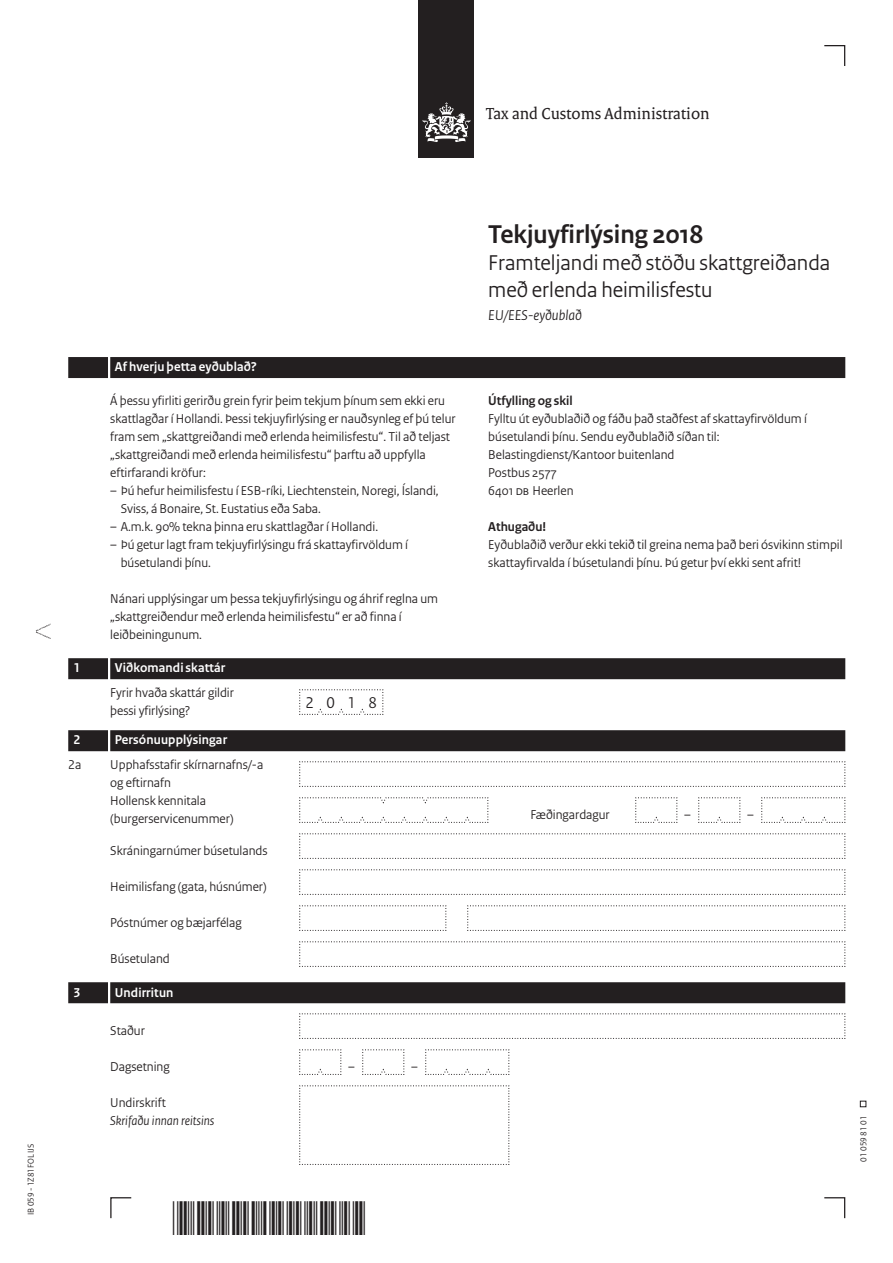
<style>
.page{position:relative;width:893px;height:1263px;background:#fff}
.page>*{position:absolute;margin:0;border:0;box-sizing:border-box;transform-origin:0 0}
.t1{font:700 27px "Rijksoverheid Sans Heading";color:#231f20}
.t2{font:22.5px/27px "Rijksoverheid Sans Heading";color:#231f20}
.t3{font:17.25px "Rijksoverheid Serif";color:#231f20}
.t4{font:16.5px "Rijksoverheid Sans Heading";color:#231f20}
.t5{font:italic 15px "Rijksoverheid Sans Heading";color:#231f20}
.t6{font:13.5px/18px "Rijksoverheid Sans Heading";color:#231f20}
.t7{font:700 13.5px "Rijksoverheid Sans Heading";letter-spacing:.01em;color:#fff}
.t8{font:700 13.5px "Rijksoverheid Sans Heading";color:#231f20}
.t9{font:italic 13.5px "Rijksoverheid Sans Heading";color:#231f20}
.t10{font:9px "Rijksoverheid Sans Heading";color:#231f20}
</style>
<div class="page">
<div style="left:419px;top:0;width:55px;height:158px;background:#231f20"></div>
<svg style="left:423px;top:102px;width:47px;height:40px"></svg>
<svg style="left:824px;top:1197px;width:22px;height:22px"></svg>
<svg style="left:110px;top:1197px;width:22px;height:22px"></svg>
<svg style="left:824px;top:45px;width:22px;height:21px"></svg>
<svg style="left:860px;top:1101px;width:6px;height:6px"></svg>
<svg style="left:36px;top:624px;width:15px;height:15px"></svg>
<div style="left:110px;top:357px;width:735px;height:21px;background:#231f20"></div>
<div style="left:68px;top:357px;width:40px;height:21px;background:#231f20"></div>
<div style="left:110px;top:658px;width:735px;height:21px;background:#231f20"></div>
<div style="left:68px;top:658px;width:40px;height:21px;background:#231f20"></div>
<div style="left:110px;top:730px;width:735px;height:21px;background:#231f20"></div>
<div style="left:68px;top:730px;width:40px;height:21px;background:#231f20"></div>
<div style="left:110px;top:982px;width:735px;height:21px;background:#231f20"></div>
<div style="left:68px;top:982px;width:40px;height:21px;background:#231f20"></div>
<svg style="left:299px;top:689px;width:85px;height:26px"></svg>
<svg style="left:299px;top:761px;width:547px;height:26px"></svg>
<svg style="left:299px;top:797px;width:190px;height:26px"></svg>
<svg style="left:635px;top:797px;width:43px;height:26px"></svg>
<svg style="left:698px;top:797px;width:43px;height:26px"></svg>
<svg style="left:761px;top:797px;width:85px;height:26px"></svg>
<svg style="left:299px;top:833px;width:547px;height:26px"></svg>
<svg style="left:299px;top:869px;width:547px;height:26px"></svg>
<svg style="left:299px;top:905px;width:148px;height:26px"></svg>
<svg style="left:467px;top:905px;width:379px;height:26px"></svg>
<svg style="left:299px;top:941px;width:547px;height:26px"></svg>
<svg style="left:299px;top:1013px;width:547px;height:26px"></svg>
<svg style="left:299px;top:1049px;width:43px;height:26px"></svg>
<svg style="left:362px;top:1049px;width:43px;height:26px"></svg>
<svg style="left:425px;top:1049px;width:85px;height:26px"></svg>
<svg style="left:299px;top:1085px;width:211px;height:80px"></svg>
<p class="t3" style="left:486px;top:103px;width:225px">Tax and Customs Administration</p>
<p class="t10" style="left:26px;top:1215px;width:73px;rotate:-90deg">IB 059 - 1Z81FOL IJS</p>
<p class="t7" style="left:115px;top:359px;width:143px">Af hverju þetta eyðublað?</p>
<p class="t6" style="left:110px;top:392px;width:347px">Á þessu yfirliti gerirðu grein fyrir þeim tekjum þínum sem ekki eru skattlagðar í Hollandi. Þessi tekjuyfirlýsing er nauðsynleg ef þú telur fram sem „skattgreiðandi með erlenda heimilisfestu“. Til að teljast „skattgreiðandi með erlenda heimilisfestu“ þarftu að uppfylla eftirfarandi kröfur:</p>
<p class="t6" style="left:121px;top:482px;width:319px;text-indent:-11px">– Þú hefur heimilisfestu í ESB-ríki, Liechtenstein, Noregi, Íslandi,<br>Sviss, á Bonaire, St. Eustatius eða Saba.</p>
<p class="t6" style="left:110px;top:518px;width:269px">– A.m.k. 90% tekna þinna eru skattlagðar í Hollandi.</p>
<p class="t6" style="left:121px;top:536px;width:289px;text-indent:-11px">– Þú getur lagt fram tekjuyfirlýsingu frá skattayfirvöldum í búsetulandi þínu.</p>
<p class="t6" style="left:110px;top:590px;width:329px">Nánari upplýsingar um þessa tekjuyfirlýsingu og áhrif reglna um „skattgreiðendur með erlenda heimilisfestu“ er að finna í leiðbeiningunum.</p>
<p class="t7" style="left:74px;top:660px;width:8px">1</p>
<p class="t7" style="left:115px;top:660px;width:112px">Viðkomandi skattár</p>
<p class="t6" style="left:110px;top:684px;width:125px">Fyrir hvaða skattár gildir þessi yfirlýsing?</p>
<p class="t7" style="left:74px;top:732px;width:8px">2</p>
<p class="t7" style="left:115px;top:732px;width:114px">Persónuupplýsingar</p>
<p class="t6" style="left:68px;top:756px;width:15px">2a</p>
<p class="t6" style="left:110px;top:756px;width:154px">Upphafsstafir skírnarnafns/-a og eftirnafn<br>Hollensk kennitala (burgerservicenummer)</p>
<p class="t6" style="left:110px;top:842px;width:159px">Skráningarnúmer búsetulands</p>
<p class="t6" style="left:110px;top:878px;width:158px">Heimilisfang (gata, húsnúmer)</p>
<p class="t6" style="left:110px;top:914px;width:133px">Póstnúmer og bæjarfélag</p>
<p class="t6" style="left:110px;top:950px;width:61px">Búsetuland</p>
<p class="t7" style="left:74px;top:984px;width:8px">3</p>
<p class="t7" style="left:115px;top:984px;width:60px">Undirritun</p>
<p class="t6" style="left:110px;top:1022px;width:36px">Staður</p>
<p class="t6" style="left:110px;top:1058px;width:61px">Dagsetning</p>
<p class="t6" style="left:110px;top:1094px;width:57px">Undirskrift</p>
<p class="t9" style="left:110px;top:1113px;width:106px">Skrifaðu innan reitsins</p>
<p class="t4" style="left:306px;top:693px;width:73px">2018</p>
<p class="t6" style="left:348px;top:1058px;width:8px">–</p>
<p class="t6" style="left:411px;top:1058px;width:8px">–</p>
<h1 class="t1" style="left:488px;top:219px;width:217px">Tekjuyfirlýsing 2018</h1>
<h2 class="t2" style="left:488px;top:249px;width:343px">Framteljandi með stöðu skattgreiðanda með erlenda heimilisfestu</h2>
<p class="t5" style="left:488px;top:306px;width:95px">EU/EES-eyðublað</p>
<p class="t8" style="left:488px;top:393px;width:86px">Útfylling og skil</p>
<p class="t6" style="left:488px;top:410px;width:320px">Fylltu út eyðublaðið og fáðu það staðfest af skattayfirvöldum í búsetulandi þínu. Sendu eyðublaðið síðan til:<br>Belastingdienst/Kantoor buitenland<br>Postbus 2577<br>6401 DB Heerlen</p>
<p class="t8" style="left:488px;top:519px;width:59px">Athugaðu!</p>
<p class="t6" style="left:488px;top:536px;width:356px">Eyðublaðið verður ekki tekið til greina nema það beri ósvikinn stimpil skattayfirvalda í búsetulandi þínu. Þú getur því ekki sent afrit!</p>
<p class="t6" style="left:530px;top:806px;width:81px">Fæðingardagur</p>
<p class="t6" style="left:684px;top:806px;width:8px">–</p>
<p class="t6" style="left:747px;top:806px;width:8px">–</p>
<p class="t10" style="left:858px;top:1161px;width:47px;rotate:-90deg">01 059 81 01</p>
</div>
